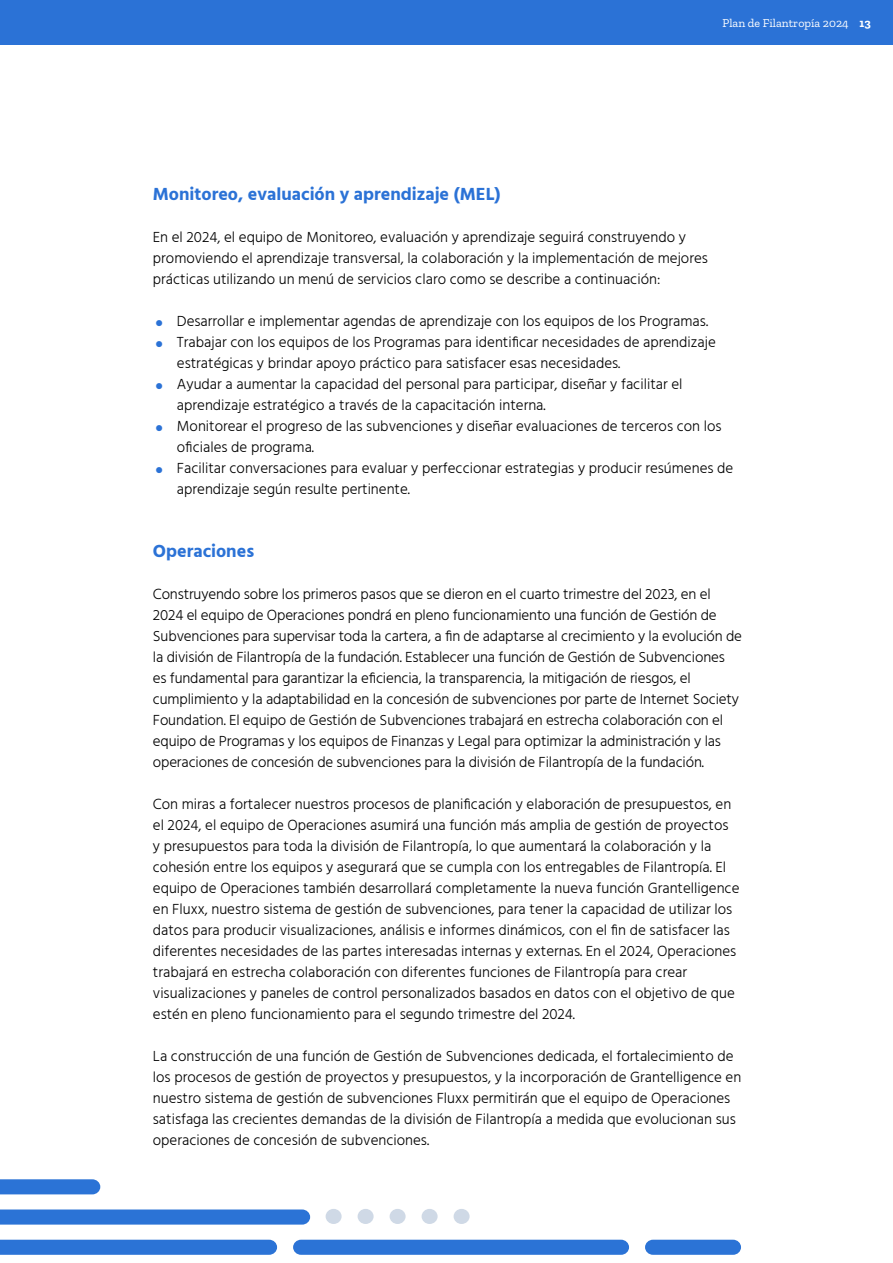
<style>
.page{position:relative;width:893px;height:1263px;background:#fff}
.page>*{position:absolute;margin:0;border:0;box-sizing:border-box;transform-origin:0 0}
.t1{font:700 18px "Hind";color:#2b72d6}
.t2{font:300 15px/21px "Hind";color:#000}
.t3{font:12px "Zilla Slab";color:#fff}
.s1{font-weight:700}
.s2{font-weight:700;font-size:22.5px;color:#2b72d6}
</style>
<div class="page">
<div style="left:0;top:0;width:893px;height:45px;background:#2b72d6"></div>
<svg style="left:0;top:1179px;width:100px;height:15px"></svg>
<svg style="left:645px;top:1240px;width:96px;height:15px"></svg>
<svg style="left:293px;top:1240px;width:336px;height:15px;background:#2f76d6"></svg>
<svg style="left:0;top:1240px;width:277px;height:15px;background:#2e75d6"></svg>
<svg style="left:0;top:1209px;width:310px;height:15px;background:#3378d7"></svg>
<svg style="left:326px;top:1209px;width:144px;height:15px"></svg>
<p class="t3" style="left:722px;top:16px;width:150px">Plan de Filantropía 2024 <span class="s1">13</span></p>
<p class="t1" style="left:153px;top:183px;width:349px">Monitoreo, evaluación y aprendizaje (MEL)</p>
<p class="t2" style="left:153px;top:228px;width:557px">En el 2024, el equipo de Monitoreo, evaluación y aprendizaje seguirá construyendo y promoviendo el aprendizaje transversal, la colaboración y la implementación de mejores prácticas utilizando un menú de servicios claro como se describe a continuación:</p>
<p class="t2" style="left:154px;top:312px;width:555px"><span class="s2">•</span> Desarrollar e implementar agendas de aprendizaje con los equipos de los Programas.</p>
<p class="t2" style="left:177px;top:333px;width:540px;text-indent:-22px"><span class="s2">•</span> Trabajar con los equipos de los Programas para identificar necesidades de aprendizaje estratégicas y brindar apoyo práctico para satisfacer esas necesidades.</p>
<p class="t2" style="left:177px;top:375px;width:507px;text-indent:-22px"><span class="s2">•</span> Ayudar a aumentar la capacidad del personal para participar, diseñar y facilitar el aprendizaje estratégico a través de la capacitación interna.</p>
<p class="t2" style="left:177px;top:417px;width:546px;text-indent:-22px"><span class="s2">•</span> Monitorear el progreso de las subvenciones y diseñar evaluaciones de terceros con los oficiales de programa.</p>
<p class="t2" style="left:177px;top:459px;width:558px;text-indent:-22px"><span class="s2">•</span> Facilitar conversaciones para evaluar y perfeccionar estrategias y producir resúmenes de aprendizaje según resulte pertinente.</p>
<p class="t1" style="left:153px;top:540px;width:103px">Operaciones</p>
<p class="t2" style="left:153px;top:585px;width:591px">Construyendo sobre los primeros pasos que se dieron en el cuarto trimestre del 2023, en el 2024 el equipo de Operaciones pondrá en pleno funcionamiento una función de Gestión de Subvenciones para supervisar toda la cartera, a fin de adaptarse al crecimiento y la evolución de la división de Filantropía de la fundación. Establecer una función de Gestión de Subvenciones es fundamental para garantizar la eficiencia, la transparencia, la mitigación de riesgos, el cumplimiento y la adaptabilidad en la concesión de subvenciones por parte de Internet Society Foundation. El equipo de Gestión de Subvenciones trabajará en estrecha colaboración con el equipo de Programas y los equipos de Finanzas y Legal para optimizar la administración y las operaciones de concesión de subvenciones para la división de Filantropía de la fundación.</p>
<p class="t2" style="left:153px;top:795px;width:588px">Con miras a fortalecer nuestros procesos de planificación y elaboración de presupuestos, en el 2024, el equipo de Operaciones asumirá una función más amplia de gestión de proyectos y presupuestos para toda la división de Filantropía, lo que aumentará la colaboración y la cohesión entre los equipos y asegurará que se cumpla con los entregables de Filantropía. El equipo de Operaciones también desarrollará completamente la nueva función Grantelligence en Fluxx, nuestro sistema de gestión de subvenciones, para tener la capacidad de utilizar los datos para producir visualizaciones, análisis e informes dinámicos, con el fin de satisfacer las diferentes necesidades de las partes interesadas internas y externas. En el 2024, Operaciones trabajará en estrecha colaboración con diferentes funciones de Filantropía para crear visualizaciones y paneles de control personalizados basados en datos con el objetivo de que estén en pleno funcionamiento para el segundo trimestre del 2024.</p>
<p class="t2" style="left:153px;top:1047px;width:590px">La construcción de una función de Gestión de Subvenciones dedicada, el fortalecimiento de los procesos de gestión de proyectos y presupuestos, y la incorporación de Grantelligence en nuestro sistema de gestión de subvenciones Fluxx permitirán que el equipo de Operaciones satisfaga las crecientes demandas de la división de Filantropía a medida que evolucionan sus operaciones de concesión de subvenciones.</p>
</div>
